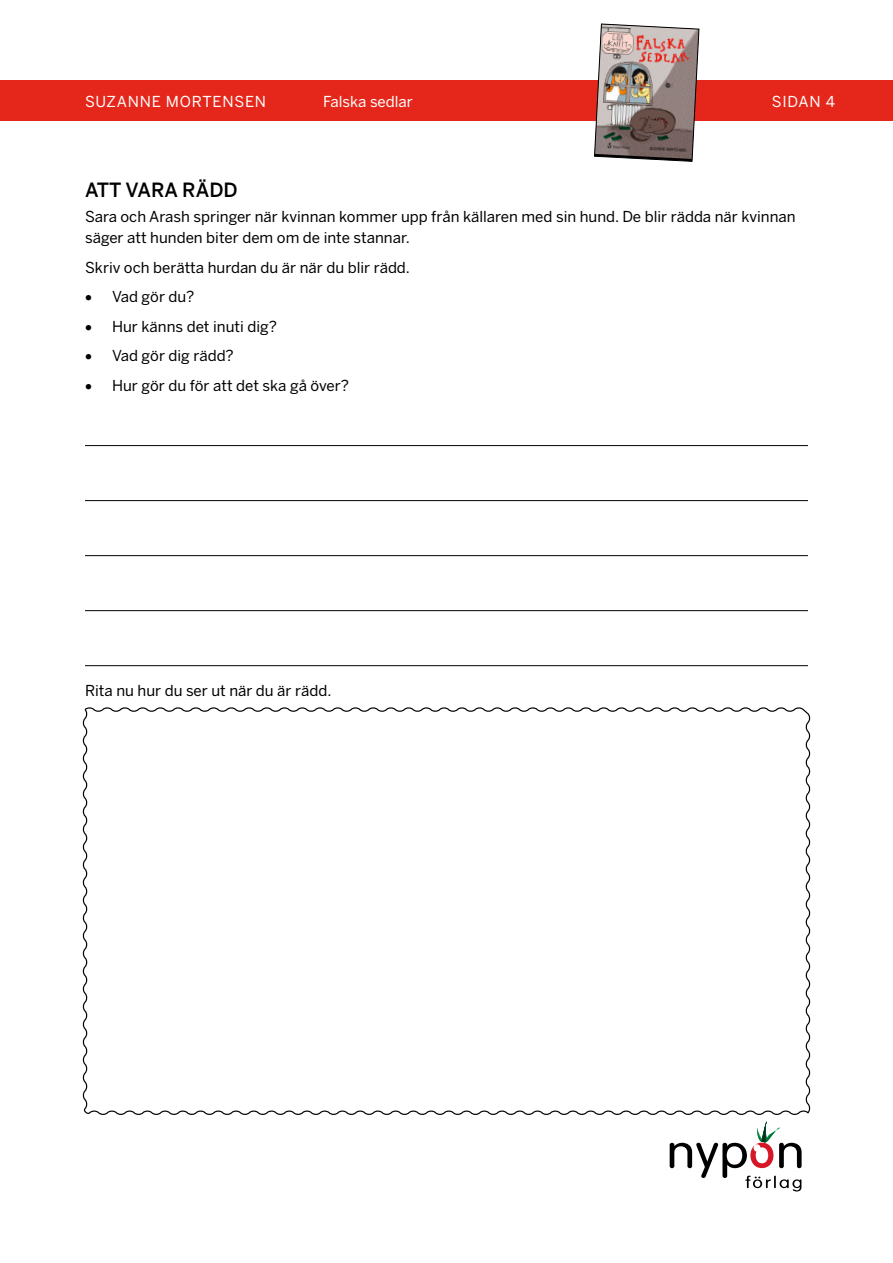
<style>
.page{position:relative;width:893px;height:1263px;background:#fff}
.page>*{position:absolute;margin:0;border:0;box-sizing:border-box;transform-origin:0 0}
.t1{font:500 19.5px "Benton Sans";color:#000}
.t2{font:15px/21px "Benton Sans";color:#000}
.t3{font:15px "Benton Sans";letter-spacing:.04em;color:#fff}
.t4{font:15px "Benton Sans";color:#fff}
</style>
<div class="page">
<div style="left:0;top:80px;width:893px;height:41px;background:#e5271b"></div>
<svg style="left:670px;top:1121px;width:132px;height:70px"></svg>
<img style="left:594px;top:23px;width:105px;height:139px">
<hr style="left:85px;top:445px;width:723px;height:1px;background:#000">
<hr style="left:85px;top:500px;width:723px;height:1px;background:#000">
<hr style="left:85px;top:555px;width:723px;height:1px;background:#000">
<hr style="left:85px;top:610px;width:723px;height:1px;background:#000">
<hr style="left:85px;top:665px;width:723px;height:1px;background:#000">
<svg style="left:82px;top:707px;width:729px;height:408px"></svg>
<p class="t3" style="left:85px;top:93px;width:183px">SUZANNE MORTENSEN</p>
<p class="t4" style="left:323px;top:93px;width:91px">Falska sedlar</p>
<p class="t3" style="left:772px;top:93px;width:65px">SIDAN 4</p>
<h1 class="t1" style="left:85px;top:179px;width:154px">ATT VARA RÄDD</h1>
<p class="t2" style="left:85px;top:207px;width:712px">Sara och Arash springer när kvinnan kommer upp från källaren med sin hund. De blir rädda när kvinnan säger att hunden biter dem om de inte stannar.</p>
<p class="t2" style="left:85px;top:257px;width:326px">Skriv och berätta hurdan du är när du blir rädd.</p>
<p class="t2" style="left:85px;top:287px;width:111px">• Vad gör du?</p>
<p class="t2" style="left:85px;top:316px;width:193px">• Hur känns det inuti dig?</p>
<p class="t2" style="left:85px;top:346px;width:150px">• Vad gör dig rädd?</p>
<p class="t2" style="left:85px;top:375px;width:266px">• Hur gör du för att det ska gå över?</p>
<p class="t2" style="left:85px;top:680px;width:248px">Rita nu hur du ser ut när du är rädd.</p>
</div>
